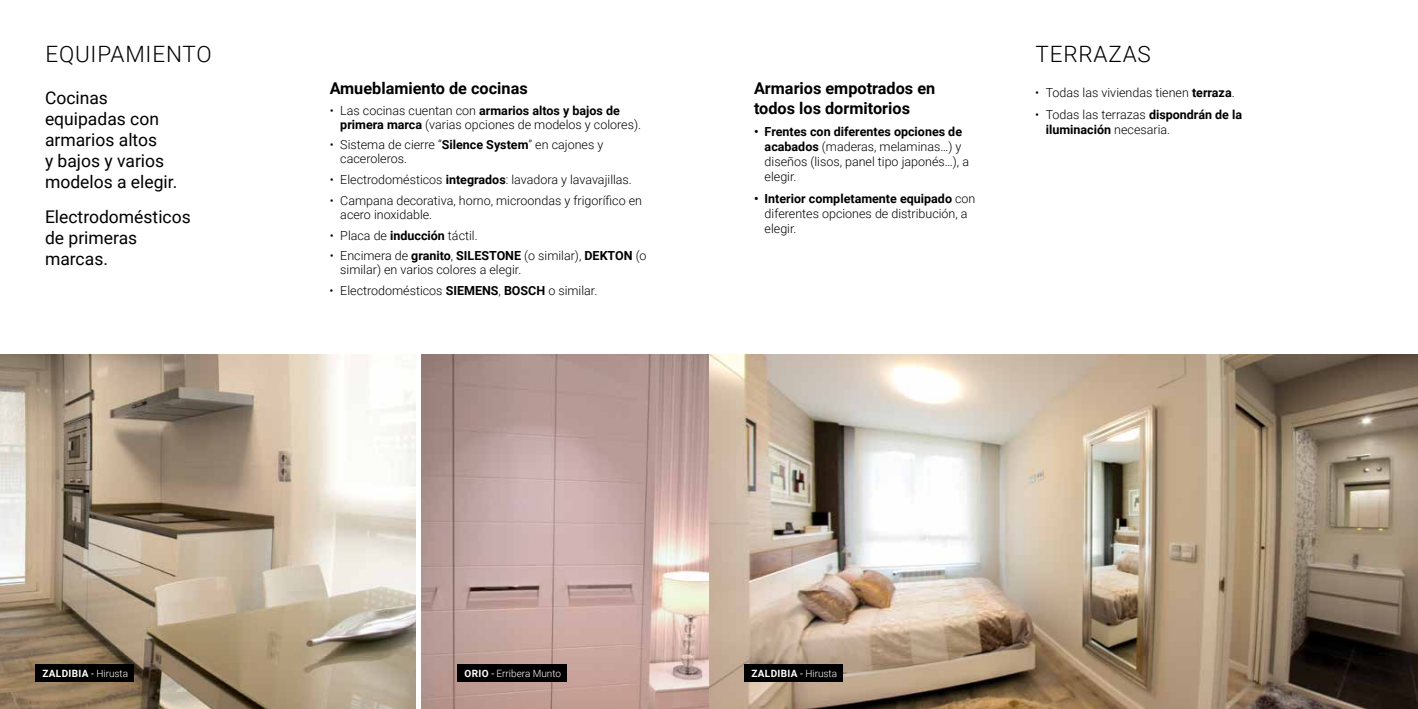
<style>
.page{position:relative;width:1418px;height:709px;background:#fff}
.page>*{position:absolute;margin:0;border:0;box-sizing:border-box;transform-origin:0 0}
.t1{font:300 22.5px "Roboto";letter-spacing:.035em;color:#000}
.t2{font:17.5px/21px "Roboto";color:#000}
.t3{font:700 16.25px/19.5px "Roboto";color:#000}
.t4{font:300 12.5px/15px "Roboto";color:#000}
.t5{font:300 10px "Roboto";color:#fff}
.t6{font:700 10px "Roboto";color:#fff}
.s1{font-weight:700}
.s2{font-weight:400}
</style>
<div class="page">
<img style="left:422px;top:354px;width:995px;height:355px">
<div style="left:744px;top:664px;width:99px;height:17px;background:#000"></div>
<img style="left:0;top:354px;width:416px;height:355px">
<div style="left:35px;top:664px;width:99px;height:17px;background:#000"></div>
<div style="left:457px;top:664px;width:109px;height:17px;background:#000"></div>
<h1 class="t1" style="left:45px;top:38px;width:168px">EQUIPAM IENTO</h1>
<h1 class="t1" style="left:1035px;top:38px;width:117px">TERRAZAS</h1>
<h3 class="t3" style="left:754px;top:78px;width:183px">Armarios empotrados en todos los dormitorios</h3>
<p class="t4" style="left:764px;top:123px;width:206px;text-indent:-11px"><span class="s1">• Frentes con diferentes opciones de acabados</span> (maderas, melaminas…) y diseños (lisos, panel tipo japonés…), a elegir.</p>
<p class="t4" style="left:764px;top:190px;width:212px;text-indent:-11px"><span class="s1">• Interior completamente equipado</span> con diferentes opciones de distribución, a elegir.</p>
<h3 class="t3" style="left:330px;top:78px;width:199px">Amueblamiento de cocinas</h3>
<p class="t4" style="left:340px;top:103px;width:302px;line-height:13.8px;text-indent:-11px">• Las cocinas cuentan con <span class="s1">armarios altos y bajos de primera marca</span> (varias opciones de modelos y colores).</p>
<p class="t4" style="left:340px;top:138px;width:264px;line-height:13.8px;text-indent:-11px">• Sistema de cierre “<span class="s1">Silence System</span>” en cajones y caceroleros.</p>
<p class="t4" style="left:330px;top:172px;width:304px">• Electrodomésticos <span class="s1">integrados</span>: lavadora y lavavajillas.</p>
<p class="t4" style="left:340px;top:193px;width:303px;line-height:13.8px;text-indent:-11px">• Campana decorativa, horno, microondas y frigorífico en acero inoxidable.</p>
<p class="t4" style="left:330px;top:227px;width:150px">• Placa de <span class="s1">inducción</span> táctil.</p>
<p class="t4" style="left:340px;top:248px;width:308px;line-height:13.8px;text-indent:-11px">• Encimera de <span class="s1">granito</span>, <span class="s1">SILESTONE</span> (o similar), <span class="s1">DEKTON</span> (o similar) en varios colores a elegir.</p>
<p class="t4" style="left:330px;top:282px;width:269px">• Electrodomésticos <span class="s1">SIEMENS</span>, <span class="s1">BOSCH</span> o similar.</p>
<p class="t4" style="left:1035px;top:85px;width:201px">• Todas las viviendas tienen <span class="s1">terraza</span>.</p>
<p class="t4" style="left:1045px;top:107px;width:198px;text-indent:-11px">• Todas las terrazas <span class="s1">dispondrán de la iluminación</span> necesaria.</p>
<h2 class="t2" style="left:45px;top:86px;width:134px">Cocinas equipadas con armarios altos<br>y bajos y varios modelos a elegir.</h2>
<h2 class="t2" style="left:45px;top:206px;width:147px">Electrodomésticos de primeras marcas.</h2>
<p class="t6" style="left:42px;top:666px;width:13px">zaldi</p>
<p class="t5" style="left:72px;top:666px;width:58px"><span class="s1">bia</span> <span class="s2">-</span> Hirusta</p>
<p class="t5" style="left:464px;top:666px;width:98px"><span class="s1">ori o</span> <span class="s2">-</span> Erribera M unto</p>
<p class="t6" style="left:751px;top:666px;width:13px">zaldi</p>
<p class="t5" style="left:780px;top:666px;width:58px"><span class="s1">bia</span> <span class="s2">-</span> Hirusta</p>
</div>
